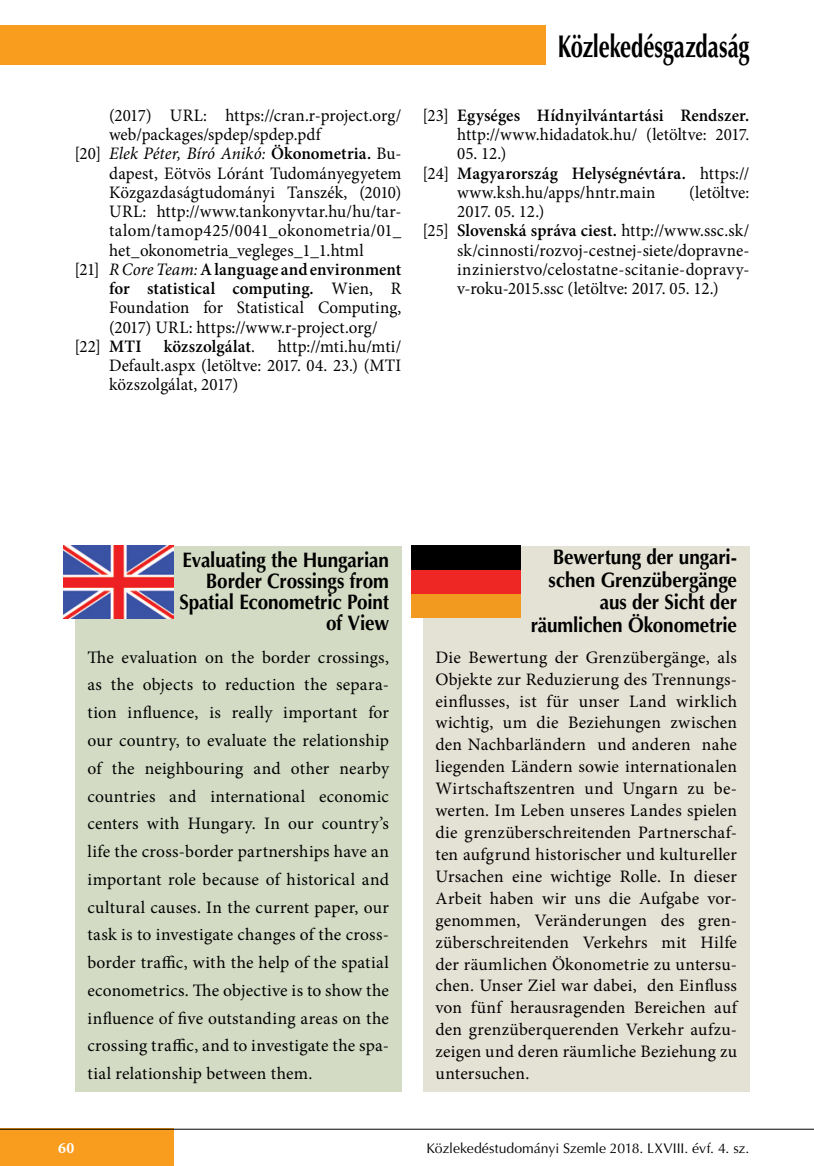
<style>
.page{position:relative;width:814px;height:1166px;background:#fff}
.page>*{position:absolute;margin:0;border:0;box-sizing:border-box;transform-origin:0 0}
.t1{font:700 31.5px "Optima CE";letter-spacing:-.005em;color:#000;scale:.7 1}
.t2{font:700 21px/21px "Optima";letter-spacing:-.005em;color:#000;text-align:right;scale:.9 1}
.t3{font:17.5px/21.9px "Minion Pro";letter-spacing:.01em;color:#000;text-align:justify}
.t4{font:600 17.5px "Minion Pro";letter-spacing:.005em;color:#000}
.t5{font:italic 17.5px "Minion Pro";color:#000}
.t6{font:700 15.75px "Minion Pro";color:#fff}
.t7{font:14px "Optima CE";color:#000}
.s1{font-style:normal}
.s2{font-weight:600;font-style:normal}
.s3{font-weight:400}
.s4{font-weight:400;font-style:italic}
.s5{font-weight:600}
</style>
<div class="page">
<div style="left:0;top:25px;width:546px;height:39px;background:#f99d1e"></div>
<div style="left:0;top:1129px;width:174px;height:37px;background:#f99d1e"></div>
<hr style="left:0;top:1129px;width:814px;height:1px;background:#000">
<div style="left:75px;top:546px;width:326px;height:545px;background:#d4dbc4"></div>
<img style="left:64px;top:546px;width:109px;height:72px">
<div style="left:423px;top:546px;width:326px;height:545px;background:#e4e2d5"></div>
<div style="left:411px;top:593px;width:109px;height:25px;background:#f29920"></div>
<div style="left:411px;top:569px;width:109px;height:24px;background:#ee2724"></div>
<div style="left:411px;top:546px;width:109px;height:24px;background:#000"></div>
<p class="t3" style="left:109px;top:104px;width:294px">(2017) URL: https://cran.r-project.org/</p>
<p class="t3" style="left:109px;top:124px;width:213px">web/packages/spdep/spdep.pdf</p>
<p class="t5" style="left:74px;top:142px;width:328px"><span class="s1">[20]</span> Elek Péter, Bíró Anikó: <span class="s2">Ökonometria.</span> <span class="s1">Bu-</span></p>
<p class="t3" style="left:109px;top:162px;width:294px">dapest, Eötvös Lóránt Tudományegyetem</p>
<p class="t3" style="left:109px;top:181px;width:294px">Közgazdaságtudományi Tanszék, (2010)</p>
<p class="t3" style="left:109px;top:201px;width:294px">URL: http://www.tankonyvtar.hu/hu/tar-</p>
<p class="t3" style="left:109px;top:220px;width:294px">talom/tamop425/0041_okonometria/01_</p>
<p class="t3" style="left:109px;top:239px;width:256px">het_okonometria_vegleges_1_1.html</p>
<p class="t4" style="left:74px;top:257px;width:328px"><span class="s3">[21]</span> <span class="s4">R Core Team:</span> A language and environment</p>
<p class="t4" style="left:109px;top:276px;width:294px">for statistical computing. <span class="s3">Wien, R</span></p>
<p class="t3" style="left:109px;top:297px;width:294px">Foundation for Statistical Computing,</p>
<p class="t3" style="left:109px;top:316px;width:270px">(2017) URL: https://www.r-project.org/</p>
<p class="t3" style="left:74px;top:335px;width:69px">[22] <span class="s5">MTI</span></p>
<p class="t4" style="left:164px;top:334px;width:93px">közszolgálat<span class="s3">.</span></p>
<p class="t3" style="left:109px;top:337px;width:294px;line-height:19.2px;text-indent:168px">http://mti.hu/mti/ Default.aspx (letöltve: 2017. 04. 23.) (MTI közszolgálat, 2017)</p>
<h1 class="t1" style="left:558px;top:26px;width:275px">Közlekedésgazdaság</h1>
<p class="t3" style="left:422px;top:106px;width:328px;line-height:19.2px;text-align:right">[23] <span class="s5">Egységes Hídnyilvántartási Rendszer. </span>http://www.hidadatok.hu/ (letöltve: 2017.</p>
<p class="t3" style="left:457px;top:143px;width:51px">05. 12.)</p>
<p class="t4" style="left:422px;top:161px;width:328px"><span class="s3">[24]</span> Magyarország Helységnévtára. <span class="s3">https://</span></p>
<p class="t3" style="left:457px;top:181px;width:200px">www.ksh.hu/apps/hntr.main</p>
<p class="t3" style="left:689px;top:181px;width:62px">(letöltve:</p>
<p class="t3" style="left:457px;top:201px;width:89px">2017. 05. 12.)</p>
<p class="t3" style="left:422px;top:220px;width:328px">[25] <span class="s5">Slovenská správa ciest.</span> http://www.ssc.sk/</p>
<p class="t3" style="left:457px;top:239px;width:294px">sk/cinnosti/rozvoj-cestnej-siete/dopravne-</p>
<p class="t3" style="left:457px;top:258px;width:294px">inzinierstvo/celostatne-scitanie-dopravy-</p>
<p class="t3" style="left:457px;top:278px;width:263px">v-roku-2015.ssc (letöltve: 2017. 05. 12.)</p>
<p class="t2" style="left:179px;top:549px;width:234px">Evaluating the Hungarian<br>Border Crossings from<br>Spatial Econometric Point of View</p>
<p class="t3" style="left:87px;top:643px;width:303px;line-height:27.8px">The evaluation on the border crossings, as the objects to reduction the separa&shy;tion influence, is really important for our country, to evaluate the relationship of the neighbouring and other nearby countries and international economic centers with Hungary. In our country’s life the cross-border partnerships have an important role because of historical and cultural causes. In the current paper, our task is to investigate changes of the cross&shy;border traffic, with the help of the spatial econometrics. The objective is to show the influence of five outstanding areas on the crossing traffic, and to investigate the spa&shy;tial relationship between them.</p>
<p class="t2" style="left:530px;top:546px;width:231px;line-height:22.8px">Bewertung der ungari&shy;schen Grenzübergänge aus der Sicht der räumlichen Ökonometrie</p>
<p class="t3" style="left:435px;top:646px;width:303px">Die Bewertung der Grenzübergänge, als Objekte zur Reduzierung des Trennungs&shy;einflusses, ist für unser Land wirklich wichtig, um die Beziehungen zwischen den Nachbarländern und anderen nahe liegenden Ländern sowie internationalen Wirtschaftszentren und Ungarn zu be&shy;werten. Im Leben unseres Landes spielen die grenzüberschreitenden Partnerschaf&shy;ten aufgrund historischer und kultureller Ursachen eine wichtige Rolle. In dieser Arbeit haben wir uns die Aufgabe vor&shy;genommen, Veränderungen des gren&shy;züberschreitenden Verkehrs mit Hilfe der räumlichen Ökonometrie zu untersu&shy;chen. Unser Ziel war dabei, den Einfluss von fünf herausragenden Bereichen auf den grenzüberquerenden Verkehr aufzu&shy;zeigen und deren räumliche Beziehung zu untersuchen.</p>
<p class="t6" style="left:58px;top:1137px;width:18px">60</p>
<p class="t7" style="left:426px;top:1139px;width:324px">Közlekedéstudományi Szemle 2018. LXVIII. évf. 4. sz.</p>
</div>
